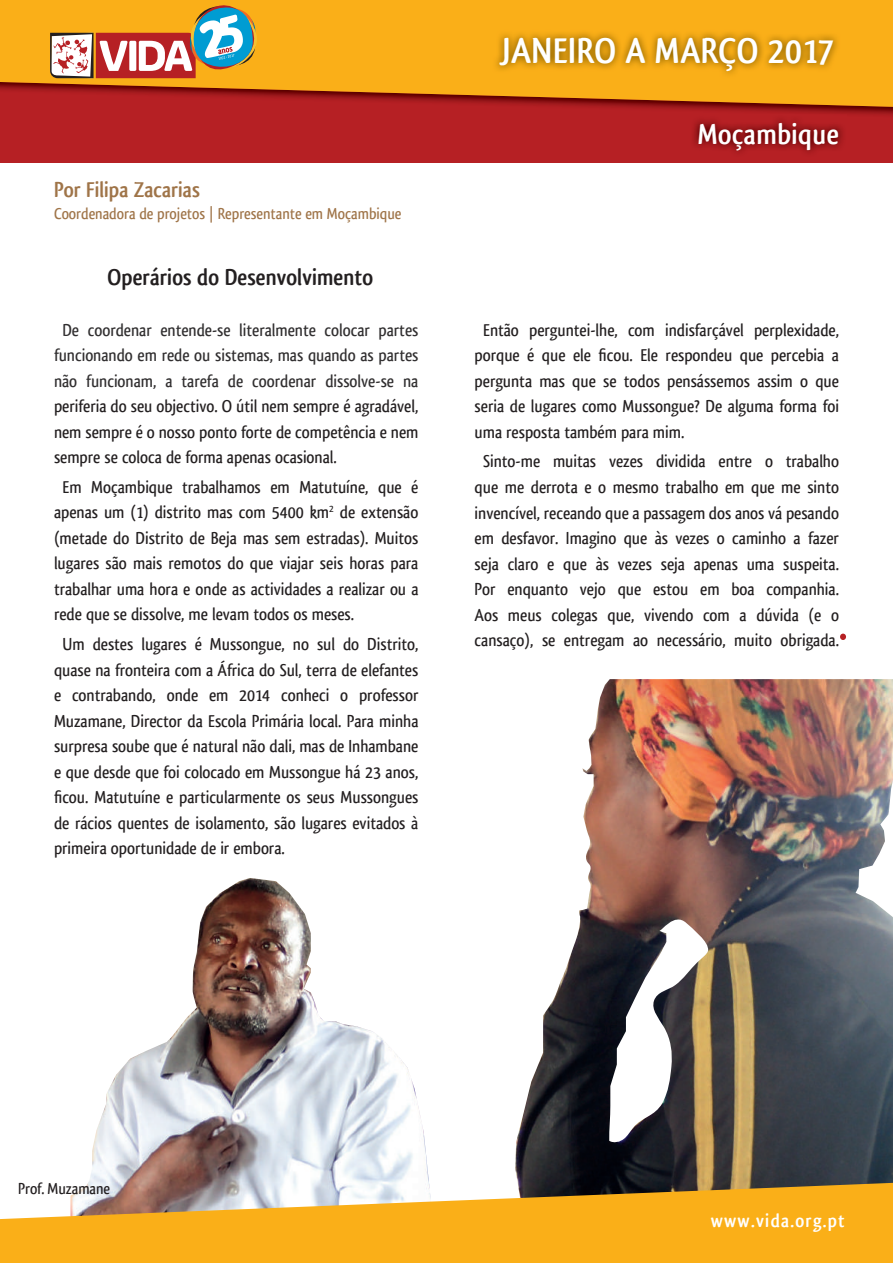
<style>
.page{position:relative;width:893px;height:1263px;background:#fff}
.page>*{position:absolute;margin:0;border:0;box-sizing:border-box;transform-origin:0 0}
.t1{font:700 37.5px "Qlassik";letter-spacing:.01em;color:#fff}
.t2{font:700 30px "Qlassik";letter-spacing:.01em;color:#fff}
.t3{font:700 24px "Qlassik";color:#231f20}
.t4{font:700 22.5px "Qlassik";color:#9f7448}
.t5{font:700 19.5px "Qlassik";letter-spacing:.06em;color:#fff}
.t6{font:500 18px/25.5px "Qlassik";color:#231f20;text-align:justify}
.t7{font:500 18px/25.5px "Qlassik";color:#312f30;text-align:center}
.t8{font:500 16.5px "Qlassik";color:#9f7448}
.t9{font:500 16.5px "Qlassik";color:#231f20}
</style>
<div class="page">
<div style="left:0;top:4px;width:893px;height:158px;background:#b62024"></div>
<svg style="left:0;top:0;width:893px;height:107px;background:#e89318"></svg>
<img style="left:492px;top:30px;width:349px;height:48px">
<svg style="left:50px;top:5px;width:207px;height:73px"></svg>
<img style="left:90px;top:679px;width:803px;height:497px">
<svg style="left:609px;top:911px;width:100px;height:232px"></svg>
<img style="left:693px;top:116px;width:150px;height:37px">
<svg style="left:840px;top:634px;width:6px;height:6px"></svg>
<svg style="left:0;top:1176px;width:893px;height:87px;background:#e5ae43"></svg>
<p class="t4" style="left:54px;top:176px;width:148px">Por Filipa Zacarias</p>
<p class="t8" style="left:54px;top:204px;width:349px">Coordenadora de projetos | Representante em Moçambique</p>
<h3 class="t3" style="left:108px;top:263px;width:267px">Operários do Desenvolvimento</h3>
<p class="t7" style="left:54px;top:317px;width:366px">De coordenar entende-se literalmente colocar partes funcionando em rede ou sistemas, mas quando as partes não funcionam, a tarefa de coordenar dissolve-se na</p>
<p class="t6" style="left:54px;top:393px;width:366px">periferia do seu objectivo. O útil nem sempre é agradável, nem sempre é o nosso ponto forte de competência e nem sempre se coloca de forma apenas ocasional.</p>
<p class="t6" style="left:54px;top:474px;width:366px;text-indent:9px">Em Moçambique trabalhamos em Matutuíne, que é apenas um (1) distrito mas com 5400 km<sup>2</sup> de extensão (metade do Distrito de Beja mas sem estradas). Muitos lugares são mais remotos do que viajar seis horas para trabalhar uma hora e onde as actividades a realizar ou a rede que se dissolve, me levam todos os meses.</p>
<p class="t6" style="left:54px;top:631px;width:366px;text-indent:8px">Um destes lugares é Mussongue, no sul do Distrito, quase na fronteira com a África do Sul, terra de elefantes e contrabando, onde em 2014 conheci o professor Muzamane, Director da Escola Primária local. Para minha surpresa soube que é natural não dali, mas de Inhambane e que desde que foi colocado em Mussongue há 23 anos, ficou. Matutuíne e particularmente os seus Mussongues de rácios quentes de isolamento, são lugares evitados à primeira oportunidade de ir embora.</p>
<h1 class="t1" style="left:500px;top:29px;width:335px">JANEIRO A MARÇO 2017</h1>
<h2 class="t2" style="left:698px;top:116px;width:143px">Moçambique</h2>
<p class="t6" style="left:475px;top:317px;width:366px;text-indent:8px">Então perguntei-lhe, com indisfarçável perplexidade, porque é que ele ficou. Ele respondeu que percebia a pergunta mas que se todos pensássemos assim o que seria de lugares como Mussongue? De alguma forma foi uma resposta também para mim.</p>
<p class="t6" style="left:475px;top:449px;width:366px;text-align:center">Sinto-me muitas vezes dividida entre o trabalho que me derrota e o mesmo trabalho em que me sinto invencível, receando que a passagem dos anos vá pesando em desfavor. Imagino que às vezes o caminho a fazer seja claro e que às vezes seja apenas uma suspeita.<br>Por enquanto vejo que estou em boa companhia.<br>Aos meus colegas que, vivendo com a dúvida (e o cansaço), se entregam ao necessário, muito obrigada.</p>
<p class="t9" style="left:18px;top:1179px;width:94px">Prof. Muzamane</p>
<p class="t5" style="left:711px;top:1209px;width:136px">www.vida.org.pt</p>
</div>
